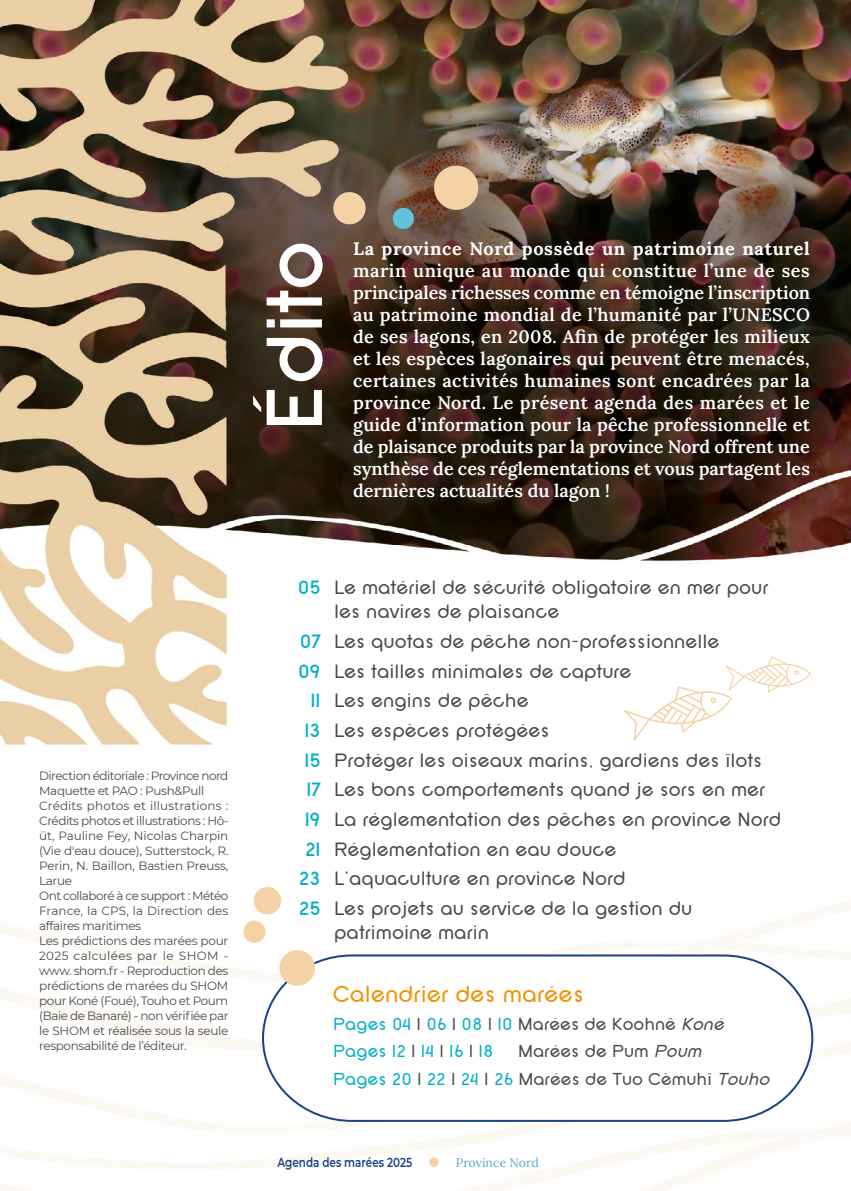
<style>
.page{position:relative;width:851px;height:1191px;background:#fff}
.page>*{position:absolute;margin:0;border:0;box-sizing:border-box;transform-origin:0 0}
.t1{font:700 81px "SF New Republic";color:#fff}
.t2{font:24px "SF New Republic";color:#f39200}
.t3{font:20px/29.6px "SF New Republic";color:#4a4a49}
.t4{font:700 20px/29.6px "SF New Republic";color:#00afcb;text-align:right}
.t5{font:600 18px/22px "Lora";color:#fff;text-align:justify}
.t6{font:18px/27.6px "SF New Republic";color:#4a4a49}
.t7{font:18px/27.6px "SF New Republic";color:#00afcb}
.t8{font:700 18px "Lora";letter-spacing:.04em;color:#fff}
.t9{font:600 13px "Montserrat";color:#194383;scale:.8 1}
.t10{font:12.4px "Lora";color:#59a7cf}
.t11{font:12px/15px "Montserrat";letter-spacing:-.03em;color:#4a4a49}
.s1{color:#4a4a49}
.s2{font-style:italic;color:#4a4a49}
.s3{font-style:italic}
.s4{color:#00afcb}
</style>
<div class="page">
<svg style="left:850px;top:0;width:1px;height:117px"></svg>
<img style="left:0;top:0;width:850px;height:1191px">
<svg style="left:261px;top:953px;width:553px;height:169px"></svg>
<svg style="left:242px;top:885px;width:75px;height:102px"></svg>
<svg style="left:624px;top:656px;width:187px;height:84px"></svg>
<svg style="left:331px;top:190px;width:36px;height:36px"></svg>
<svg style="left:391px;top:207px;width:24px;height:23px"></svg>
<svg style="left:431px;top:163px;width:49px;height:49px"></svg>
<div style="left:429px;top:1157px;width:9px;height:9px;background:#f4d2a5;border-radius:50%"></div>
<h1 class="t1" style="left:250px;top:431px;width:192px;rotate:-90deg">Édito</h1>
<h3 class="t8" style="left:353px;top:235px;width:458px">La province Nord possède un patrimoine naturel</h3>
<p class="t5" style="left:353px;top:258px;width:458px">marin unique au monde qui constitue l’une de ses principales richesses comme en témoigne l’inscription au patrimoine mondial de l’humanité par l’UNESCO de ses lagons, en 2008. Afin de protéger les milieux et les espèces lagonaires qui peuvent être menacés, certaines activités humaines sont encadrées par la province Nord. Le présent agenda des marées et le guide d’information pour la pêche professionnelle et de plaisance produits par la province Nord offrent une synthèse de ces réglementations et vous partagent les dernières actualités du lagon !</p>
<p class="t11" style="left:39px;top:768px;width:191px">Direction éditoriale : Province nord<br>Maquette et PAO : Push&amp;Pull<br>Crédits photos et illustrations :<br>Crédits photos et illustrations : Hô&shy;üt, Pauline Fey, Nicolas Charpin (Vie d'eau douce), Sutterstock, R.<br>Perin, N. Baillon, Bastien Preuss,<br>Larue<br>Ont collaboré à ce support : Météo<br>France, la CPS, la Direction des affaires maritimes<br>Les prédictions des marées pour<br>2025 calculées par le SHOM - www. shom.fr - Reproduction des prédictions de marées du SHOM pour Koné (Foué), Touho et Poum (Baie de Banaré) - non vérifiée par le SHOM et réalisée sous la seule responsabilité de l’éditeur.</p>
<h3 class="t4" style="left:297px;top:573px;width:24px">05</h3>
<h3 class="t4" style="left:298px;top:627px;width:24px">07<br>09<br>11<br>13<br>15<br>17<br>19<br>21<br>23<br>25</h3>
<h3 class="t3" style="left:334px;top:576px;width:435px;line-height:24px">Le matériel de sécurité obligatoire en mer pour les navires de plaisance</h3>
<p class="t3" style="left:334px;top:627px;width:448px">Les quotas de pêche non-professionnelle<br>Les tailles minimales de capture<br>Les engins de pêche<br>Les espèces protégées<br>Protéger les oiseaux marins, gardiens des îlots Les bons comportements quand je sors en mer La réglementation des pêches en province Nord Réglementation en eau douce<br>L’aquaculture en province Nord<br>Les projets au service de la gestion du</p>
<h3 class="t3" style="left:334px;top:918px;width:156px">patrimoine marin</h3>
<h2 class="t2" style="left:333px;top:981px;width:253px">Calendrier des marées</h2>
<h3 class="t7" style="left:333px;top:1010px;width:392px">Pages 04 <span class="s1">I</span> 06 <span class="s1">I</span> 08 <span class="s1">I</span> 10 <span class="s1">Marées de Koohnê</span> <span class="s2">Koné<br></span>Pages 12 <span class="s1">I</span> 14 <span class="s1">I</span> 16 <span class="s1">I</span> 18</h3>
<h3 class="t6" style="left:333px;top:1037px;width:437px;text-indent:185px">Marées de Pum <span class="s3">Poum<br></span><span class="s4">Pages 20</span> I <span class="s4">22</span> I <span class="s4">24</span> I <span class="s4">26</span> Marées de Tuo Cèmuhî <span class="s3">Touho</span></h3>
<p class="t9" style="left:277px;top:1153px;width:170px">Agenda des marées 2025</p>
<p class="t10" style="left:456px;top:1153px;width:85px">Province Nord</p>
</div>
